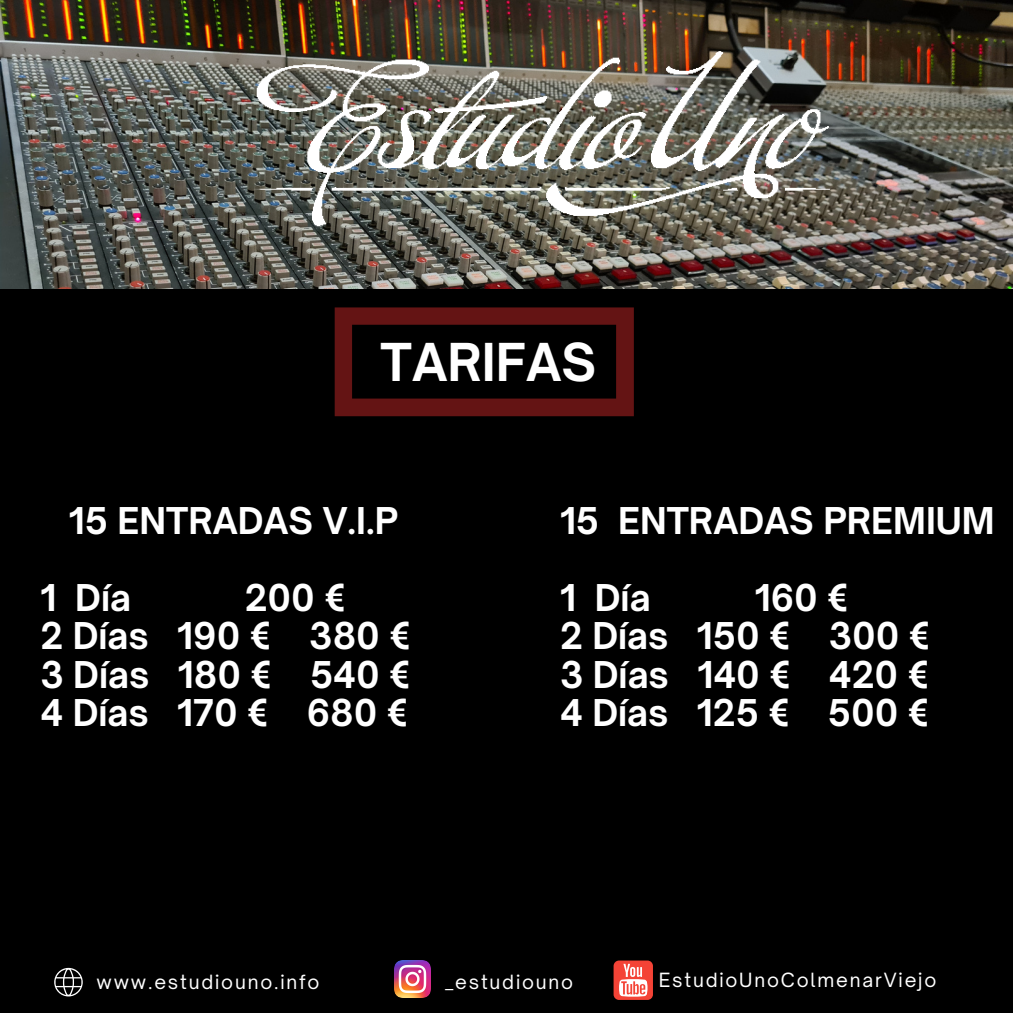
<style>
.page{position:relative;width:1013px;height:1013px;background:#fff}
.page>*{position:absolute;margin:0;border:0;box-sizing:border-box;transform-origin:0 0}
.t1{font:700 50px "Open Sauce One";color:#fff}
.t2{font:700 35.38px "Open Sauce One";color:#fff}
.t3{font:18.75px "Open Sauce One";letter-spacing:.095em;color:#fff}
</style>
<div class="page">
<div style="left:0;top:0;width:1012px;height:1012px;background:#000"></div>
<svg style="left:54px;top:967px;width:29px;height:29px"></svg>
<img style="left:394px;top:960px;width:37px;height:37px">
<div style="left:613px;top:960px;width:40px;height:39px;background:#f44336;border-radius:5px"></div>
<svg style="left:619px;top:963px;width:28px;height:33px"></svg>
<img style="left:0;top:0;width:1012px;height:289px">
<img style="left:152px;top:0;width:677px;height:289px">
<svg style="left:335px;top:307px;width:299px;height:109px"></svg>
<p class="t1" style="left:380px;top:331px;width:217px">TARIFAS</p>
<p class="t2" style="left:69px;top:498px;width:331px">15 ENTRADAS V.I.P</p>
<p class="t2" style="left:40px;top:575px;width:92px">1 Día</p>
<p class="t2" style="left:245px;top:575px;width:103px">200 €</p>
<p class="t2" style="left:40px;top:614px;width:372px">2 Días 190 € 380 €</p>
<p class="t2" style="left:40px;top:652px;width:372px">3 Días 180 € 540 €</p>
<p class="t2" style="left:40px;top:691px;width:369px">4 Días 170 € 680 €</p>
<p class="t2" style="left:560px;top:498px;width:436px">15 ENTRADAS PREMIUM</p>
<p class="t2" style="left:560px;top:575px;width:92px">1 Día</p>
<p class="t2" style="left:754px;top:575px;width:96px">160 €</p>
<p class="t2" style="left:560px;top:614px;width:372px">2 Días 150 € 300 €</p>
<p class="t2" style="left:560px;top:652px;width:371px">3 Días 140 € 420 €</p>
<p class="t2" style="left:560px;top:691px;width:371px">4 Días 125 € 500 €</p>
<p class="t3" style="left:96px;top:970px;width:225px">www.estudiouno.info</p>
<p class="t3" style="left:445px;top:970px;width:129px">_estudiouno</p>
<p class="t3" style="left:659px;top:968px;width:279px">EstudioUnoColmenarViejo</p>
</div>
